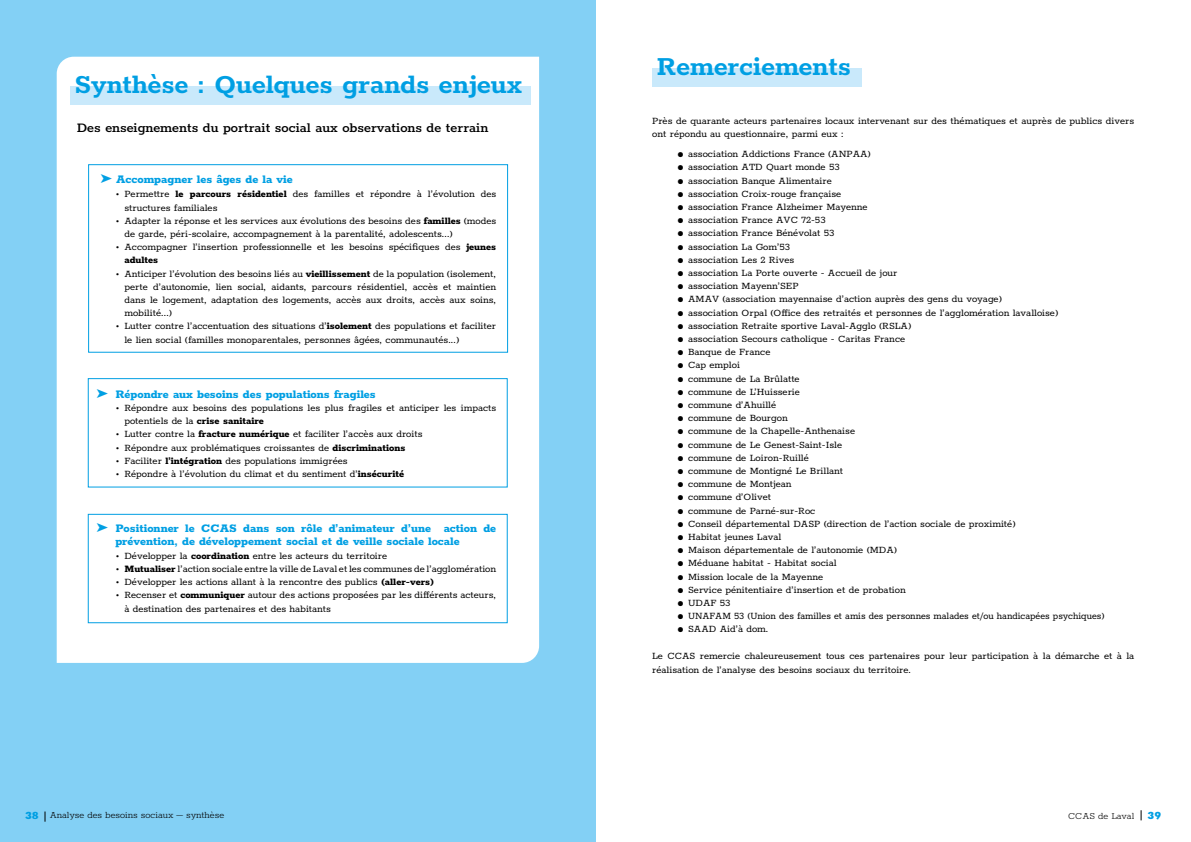
<style>
.page{position:relative;width:1191px;height:842px;background:#fff}
.page>*{position:absolute;margin:0;border:0;box-sizing:border-box;transform-origin:0 0}
.t1{font:700 30px "Rokkitt";color:#009fe3}
.t2{font:600 15px "Rokkitt";color:#000}
.t3{font:800 13px/13.2px "Rokkitt";color:#009fe3}
.t4{font:11px/13.2px "Rokkitt";color:#000}
.t5{font:11px "Rokkitt";color:#000;scale:.95 1}
.t6{font:300 10.5px "Rokkitt";color:#000}
.s1{font-weight:800}
.s2{font-weight:900;font-size:12px;color:#009fe3}
</style>
<div class="page">
<div style="left:0;top:0;width:595px;height:842px;background:#83d0f5"></div>
<div style="left:57px;top:57px;width:482px;height:606px;background:#fff"></div>
<div style="left:70px;top:86px;width:460px;height:19px;background:#c9e9fb"></div>
<div style="left:88px;top:164px;width:420px;height:188px;border:1px solid #009fe3"></div>
<div style="left:88px;top:378px;width:419px;height:109px;border:1px solid #009fe3"></div>
<div style="left:88px;top:514px;width:419px;height:109px;border:1px solid #009fe3"></div>
<div style="left:652px;top:68px;width:210px;height:18px;background:#c9e9fb"></div>
<h1 class="t1" style="left:74px;top:64px;width:449px">Synthèse : Quelques grands enjeux</h1>
<h2 class="t2" style="left:77px;top:118px;width:413px">Des enseignements du portrait social aux observations de terrain</h2>
<p class="t3" style="left:100px;top:172px;width:194px">➤ Accompagner les âges de la vie</p>
<p class="t4" style="left:124px;top:187px;width:373px;text-indent:-8px">• Permettre <span class="s1">le parcours résidentiel</span> des familles et répondre à l’évolution des structures familiales</p>
<p class="t4" style="left:124px;top:213px;width:373px;text-indent:-8px">• Adapter la réponse et les services aux évolutions des besoins des <span class="s1">familles</span> (modes de garde, péri-scolaire, accompagnement à la parentalité, adolescents...)</p>
<p class="t4" style="left:124px;top:240px;width:373px;text-indent:-8px">• Accompagner l’insertion professionnelle et les besoins spécifiques des <span class="s1">jeunes adultes</span></p>
<p class="t4" style="left:124px;top:266px;width:373px;text-align:justify;text-indent:-8px">• Anticiper l’évolution des besoins liés au <span class="s1">vieillissement</span> de la population (isolement, perte d’autonomie, lien social, aidants, parcours résidentiel, accès et maintien dans le logement, adaptation des logements, accès aux droits, accès aux soins, mobilité...)</p>
<p class="t4" style="left:124px;top:319px;width:373px;text-indent:-8px">• Lutter contre l’accentuation des situations d’<span class="s1">isolement</span> des populations et faciliter le lien social (familles monoparentales, personnes âgées, communautés...)</p>
<p class="t3" style="left:96px;top:387px;width:281px">➤ Répondre aux besoins des populations fragiles</p>
<p class="t4" style="left:124px;top:400px;width:373px;text-indent:-8px">• Répondre aux besoins des populations les plus fragiles et anticiper les impacts potentiels de la <span class="s1">crise sanitaire</span></p>
<p class="t4" style="left:116px;top:427px;width:308px">• Lutter contre la <span class="s1">fracture numérique</span> et faciliter l’accès aux droits</p>
<p class="t4" style="left:116px;top:440px;width:291px">• Répondre aux problématiques croissantes de <span class="s1">discriminations</span></p>
<p class="t4" style="left:116px;top:453px;width:233px">• Faciliter <span class="s1">l’intégration</span> des populations immigrées</p>
<p class="t4" style="left:116px;top:466px;width:289px">• Répondre à l’évolution du climat et du sentiment d’<span class="s1">insécurité</span></p>
<p class="t3" style="left:115px;top:521px;width:382px;text-indent:-19px">➤ Positionner le CCAS dans son rôle d’animateur d’une action de prévention, de développement social et de veille sociale locale</p>
<p class="t4" style="left:116px;top:548px;width:272px">• Développer la <span class="s1">coordination</span> entre les acteurs du territoire</p>
<p class="t4" style="left:116px;top:561px;width:381px">• <span class="s1">Mutualiser</span> l’action sociale entre la ville de Laval et les communes de l’agglomération</p>
<p class="t4" style="left:116px;top:574px;width:319px">• Développer les actions allant à la rencontre des publics <span class="s1">(aller-vers)</span></p>
<p class="t4" style="left:124px;top:588px;width:373px;text-indent:-8px">• Recenser et <span class="s1">communiquer</span> autour des actions proposées par les différents acteurs, à destination des partenaires et des habitants</p>
<h1 class="t1" style="left:656px;top:46px;width:196px">Remerciements</h1>
<p class="t4" style="left:652px;top:113px;width:483px">Près de quarante acteurs partenaires locaux intervenant sur des thématiques et auprès de publics divers ont répondu au questionnaire, parmi eux :</p>
<p class="t4" style="left:677px;top:147px;width:194px">● association Addictions France (ANPAA)</p>
<p class="t4" style="left:677px;top:160px;width:163px">● association ATD Quart monde 53</p>
<p class="t4" style="left:677px;top:173px;width:156px">● association Banque Alimentaire</p>
<p class="t4" style="left:677px;top:186px;width:165px">● association Croix-rouge française</p>
<p class="t4" style="left:677px;top:199px;width:191px">● association France Alzheimer Mayenne</p>
<p class="t4" style="left:677px;top:213px;width:149px">● association France AVC 72-53</p>
<p class="t4" style="left:677px;top:226px;width:158px">● association France Bénévolat 53</p>
<p class="t4" style="left:677px;top:239px;width:114px">● association La Gom’53</p>
<p class="t4" style="left:677px;top:252px;width:118px">● association Les 2 Rives</p>
<p class="t4" style="left:677px;top:265px;width:221px">● association La Porte ouverte - Accueil de jour</p>
<p class="t4" style="left:677px;top:279px;width:122px">● association Mayenn’SEP</p>
<p class="t4" style="left:677px;top:292px;width:325px">● AMAV (association mayennaise d’action auprès des gens du voyage)</p>
<p class="t4" style="left:677px;top:305px;width:382px">● association Orpal (Office des retraités et personnes de l’agglomération lavalloise)</p>
<p class="t4" style="left:677px;top:318px;width:235px">● association Retraite sportive Laval-Agglo (RSLA)</p>
<p class="t4" style="left:677px;top:331px;width:229px">● association Secours catholique - Caritas France</p>
<p class="t4" style="left:677px;top:345px;width:94px">● Banque de France</p>
<p class="t4" style="left:677px;top:358px;width:64px">● Cap emploi</p>
<p class="t4" style="left:677px;top:371px;width:123px">● commune de La Brûlatte</p>
<p class="t4" style="left:677px;top:384px;width:124px">● commune de L’Huisserie</p>
<p class="t4" style="left:677px;top:397px;width:100px">● commune d’Ahuillé</p>
<p class="t4" style="left:677px;top:411px;width:112px">● commune de Bourgon</p>
<p class="t4" style="left:677px;top:424px;width:179px">● commune de la Chapelle-Anthenaise</p>
<p class="t4" style="left:677px;top:437px;width:166px">● commune de Le Genest-Saint-Isle</p>
<p class="t4" style="left:677px;top:450px;width:133px">● commune de Loiron-Ruillé</p>
<p class="t4" style="left:677px;top:463px;width:167px">● commune de Montigné Le Brillant</p>
<p class="t4" style="left:677px;top:477px;width:115px">● commune de Montjean</p>
<p class="t4" style="left:677px;top:490px;width:95px">● commune d’Olivet</p>
<p class="t4" style="left:677px;top:503px;width:139px">● commune de Parné-sur-Roc</p>
<p class="t4" style="left:677px;top:516px;width:339px">● Conseil départemental DASP (direction de l’action sociale de proximité)</p>
<p class="t4" style="left:677px;top:529px;width:105px">● Habitat jeunes Laval</p>
<p class="t4" style="left:677px;top:543px;width:221px">● Maison départementale de l’autonomie (MDA)</p>
<p class="t4" style="left:677px;top:556px;width:160px">● Méduane habitat - Habitat social</p>
<p class="t4" style="left:677px;top:569px;width:147px">● Mission locale de la Mayenne</p>
<p class="t4" style="left:677px;top:582px;width:230px">● Service pénitentiaire d’insertion et de probation</p>
<p class="t4" style="left:677px;top:595px;width:54px">● UDAF 53</p>
<p class="t5" style="left:677px;top:609px;width:450px">● UNAFAM 53 (Union des familles et amis des personnes malades et/ou handicapées psychiques)</p>
<p class="t4" style="left:677px;top:622px;width:92px">● SAAD Aid’à dom.</p>
<p class="t4" style="left:652px;top:648px;width:483px;line-height:14.4px">Le CCAS remercie chaleureusement tous ces partenaires pour leur participation à la démarche et à la réalisation de l’analyse des besoins sociaux du territoire.</p>
<p class="t6" style="left:25px;top:808px;width:201px"><span class="s2">38</span> Analyse des besoins sociaux – synthèse</p>
<p class="t6" style="left:29px;top:809px;width:201px"><span class="s2">38</span> Analyse des besoins sociaux – synthèse</p>
<p class="t6" style="left:1068px;top:809px;width:95px">CCAS de Laval <span class="s2">39</span></p>
</div>
